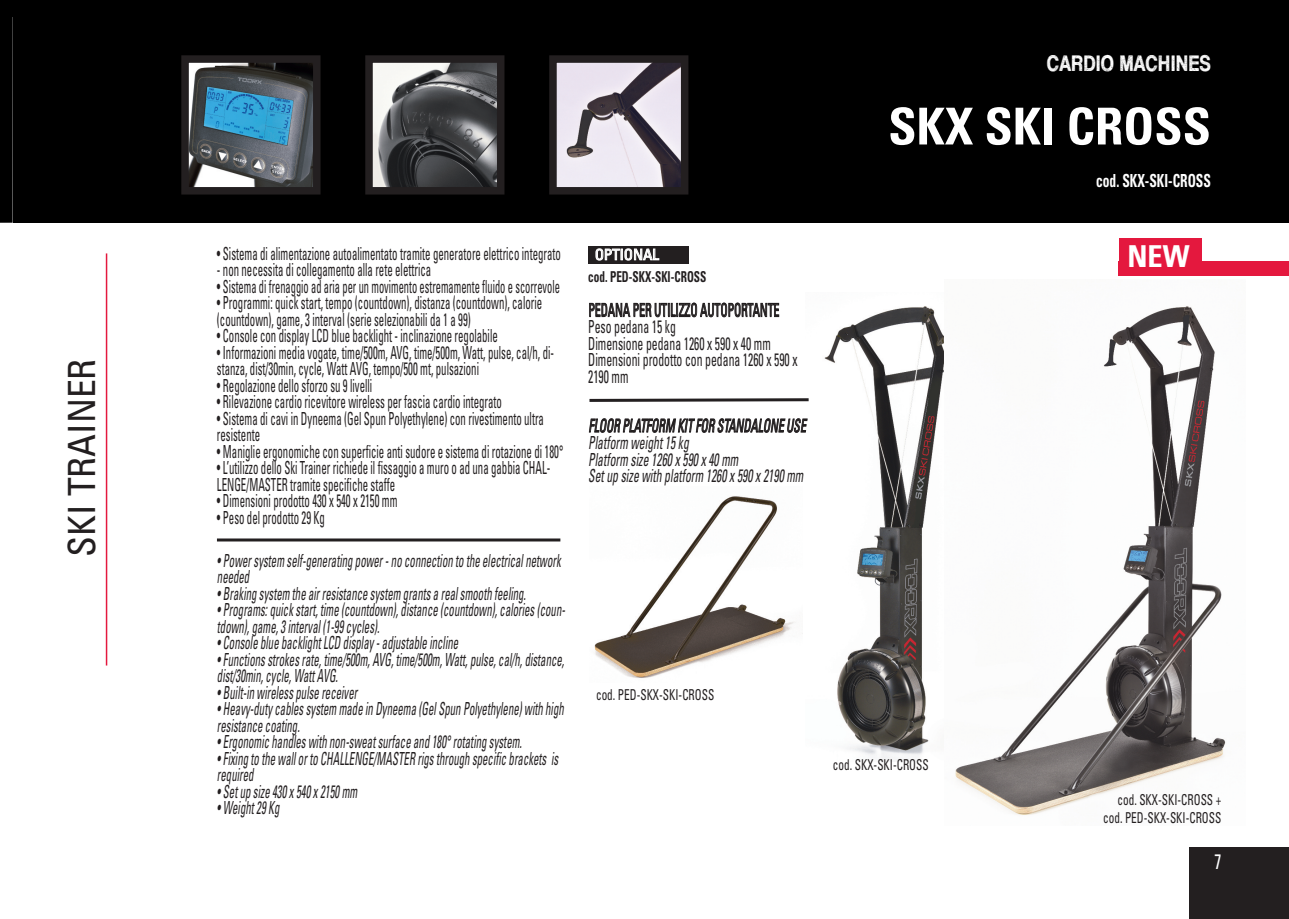
<style>
.page{position:relative;width:1289px;height:919px;background:#fff}
.page>*{position:absolute;margin:0;border:0;box-sizing:border-box;transform-origin:0 0}
.t1{font:700 condensed 50.85px "Univers LT Std";color:#fff}
.t2{font:condensed 37.5px "Univers LT Std";color:#231f20}
.t3{font:700 condensed 30.15px "Univers LT Std";color:#fff}
.t4{font:22.5px "Thissideup";color:#fff}
.t5{font:condensed 21px "Univers LT Std";color:#fff;scale:.76 1}
.t6{font:condensed 18px/16.5px "Univers LT Std";color:#231f20;scale:.6 1}
.t7{font:italic condensed 18px/16.5px "Univers LT Std";color:#231f20;scale:.6 1}
.t8{font:condensed 18px/16.6px "Univers LT Std";color:#231f20;scale:.65 1}
.t9{font:italic condensed 18px/16.6px "Univers LT Std";color:#231f20;scale:.65 1}
.t10{font:700 condensed 18px "Univers LT Std";color:#fff;scale:.75 1}
.t11{font:condensed 15px/18px "Univers LT Std";color:#231f20;text-align:right;scale:.75 1}
.t12{font:700 condensed 15px "Univers LT Std";color:#231f20;scale:.75 1}
.t13{font:condensed 15px "Univers LT Std";letter-spacing:-.005em;color:#fff}
</style>
<div class="page">
<img style="left:824px;top:306px;width:120px;height:455px">
<img style="left:955px;top:306px;width:271px;height:509px">
<div style="left:13px;top:0;width:1275px;height:223px;background:#000"></div>
<div style="left:1189px;top:847px;width:99px;height:71px;background:#231f20"></div>
<img style="left:190px;top:64px;width:121px;height:121px">
<div style="left:181px;top:55px;width:139px;height:139px;border:8px solid #231f20"></div>
<img style="left:374px;top:64px;width:121px;height:121px">
<div style="left:365px;top:55px;width:139px;height:139px;border:8px solid #231f20"></div>
<img style="left:558px;top:64px;width:121px;height:121px">
<div style="left:549px;top:55px;width:139px;height:139px;border:8px solid #231f20"></div>
<hr style="left:106px;top:253px;width:1px;height:412px;background:#e4183e">
<svg style="left:0;top:17px;width:13px;height:206px;background:#060606"></svg>
<div style="left:0;top:0;width:13px;height:17px;background:#000"></div>
<hr style="left:217px;top:538px;width:343px;height:3px;background:#231f20">
<svg style="left:589px;top:398px;width:220px;height:4px"></svg>
<div style="left:588px;top:245px;width:101px;height:18px;background:#231f20"></div>
<div style="left:1118px;top:261px;width:170px;height:14px;background:#e4183e"></div>
<div style="left:1118px;top:238px;width:83px;height:37px;background:#e4183e"></div>
<img style="left:594px;top:496px;width:202px;height:182px">
<h2 class="t2" style="left:68px;top:556px;width:199px;rotate:-90deg">SKI TRAINER</h2>
<p class="t6" style="left:217px;top:246px;width:574px">• Sistema di alimentazione autoalimentato tramite generatore elettrico integrato</p>
<p class="t6" style="left:217px;top:263px;width:358px">- non necessita di collegamento alla rete elettrica</p>
<p class="t6" style="left:217px;top:279px;width:573px">• Sistema di frenaggio ad aria per un movimento estremamente fluido e scorrevole</p>
<p class="t6" style="left:217px;top:296px;width:543px">• Programmi: quick start, tempo (countdown), distanza (countdown), calorie (countdown), game, 3 interval (serie selezionabili da 1 a 99)</p>
<p class="t6" style="left:217px;top:329px;width:469px">• Console con display LCD blue backlight - inclinazione regolabile</p>
<p class="t6" style="left:217px;top:345px;width:563px">• Informazioni media vogate, time/500m, AVG, time/500m, Watt, pulse, cal/h, di&shy;stanza, dist/30min, cycle, Watt AVG, tempo/500 mt, pulsazioni</p>
<p class="t6" style="left:217px;top:378px;width:260px">• Regolazione dello sforzo su 9 livelli</p>
<p class="t6" style="left:217px;top:395px;width:476px">• Rilevazione cardio ricevitore wireless per fascia cardio integrato</p>
<p class="t6" style="left:217px;top:411px;width:546px">• Sistema di cavi in Dyneema (Gel Spun Polyethylene) con rivestimento ultra resistente</p>
<p class="t6" style="left:217px;top:444px;width:579px">• Maniglie ergonomiche con superficie anti sudore e sistema di rotazione di 180°</p>
<p class="t6" style="left:217px;top:461px;width:557px">• L’utilizzo dello Ski Trainer richiede il fissaggio a muro o ad una gabbia CHAL-<br>LENGE/MASTER tramite specifiche staffe</p>
<p class="t6" style="left:217px;top:494px;width:302px">• Dimensioni prodotto 430 x 540 x 2150 mm</p>
<p class="t6" style="left:217px;top:510px;width:181px">• Peso del prodotto 29 Kg</p>
<p class="t7" style="left:217px;top:553px;width:574px">• Power system self-generating power - no connection to the electrical network needed</p>
<p class="t7" style="left:217px;top:586px;width:516px">• Braking system the air resistance system grants a real smooth feeling.</p>
<p class="t7" style="left:217px;top:603px;width:581px">• Programs: quick start, time (countdown), distance (countdown), calories (coun&shy;tdown), game, 3 interval (1-99 cycles).</p>
<p class="t7" style="left:217px;top:636px;width:403px">• Console blue backlight LCD display - adjustable incline</p>
<p class="t7" style="left:217px;top:652px;width:580px">• Functions strokes rate, time/500m, AVG, time/500m, Watt, pulse, cal/h, distance, dist/30min, cycle, Watt AVG.</p>
<p class="t7" style="left:217px;top:685px;width:235px">• Built-in wireless pulse receiver</p>
<p class="t7" style="left:217px;top:702px;width:579px">• Heavy-duty cables system made in Dyneema (Gel Spun Polyethylene) with high resistance coating.</p>
<p class="t7" style="left:217px;top:735px;width:510px">• Ergonomic handles with non-sweat surface and 180° rotating system.</p>
<p class="t7" style="left:217px;top:751px;width:570px">• Fixing to the wall or to CHALLENGE/MASTER rigs through specific brackets is required</p>
<p class="t7" style="left:217px;top:784px;width:235px">• Set up size 430 x 540 x 2150 mm</p>
<p class="t7" style="left:217px;top:801px;width:106px">• Weight 29 Kg</p>
<p class="t4" style="left:1046px;top:50px;width:165px">CARDIO MACHINES</p>
<h1 class="t1" style="left:888px;top:108px;width:324px">SKX SKI CROSS</h1>
<p class="t10" style="left:1096px;top:174px;width:155px">cod. SKX-SKI-CROSS</p>
<p class="t13" style="left:595px;top:249px;width:66px">OPTIONAL</p>
<h3 class="t3" style="left:1127px;top:245px;width:64px">NEW</h3>
<p class="t12" style="left:588px;top:271px;width:159px">cod. PED-SKX-SKI-CROSS</p>
<p class="t8" style="left:588px;top:303px;width:323px">PEDANA PER UTILIZZO AUTOPORTANTE<br>Peso pedana 15 kg<br>Dimensione pedana 1260 x 590 x 40 mm<br>Dimensioni prodotto con pedana 1260 x 590 x<br>2190 mm</p>
<p class="t9" style="left:588px;top:419px;width:336px">FLOOR PLATFORM KIT FOR STANDALONE USE<br>Platform weight 15 kg<br>Platform size 1260 x 590 x 40 mm<br>Set up size with platform 1260 x 590 x 2190 mm</p>
<p class="t11" style="left:596px;top:687px;width:159px">cod. PED-SKX-SKI-CROSS</p>
<p class="t11" style="left:833px;top:756px;width:129px">cod. SKX-SKI-CROSS</p>
<p class="t11" style="left:1103px;top:792px;width:159px">cod. SKX-SKI-CROSS + cod. PED-SKX-SKI-CROSS</p>
<p class="t5" style="left:1214px;top:853px;width:11px">7</p>
</div>
